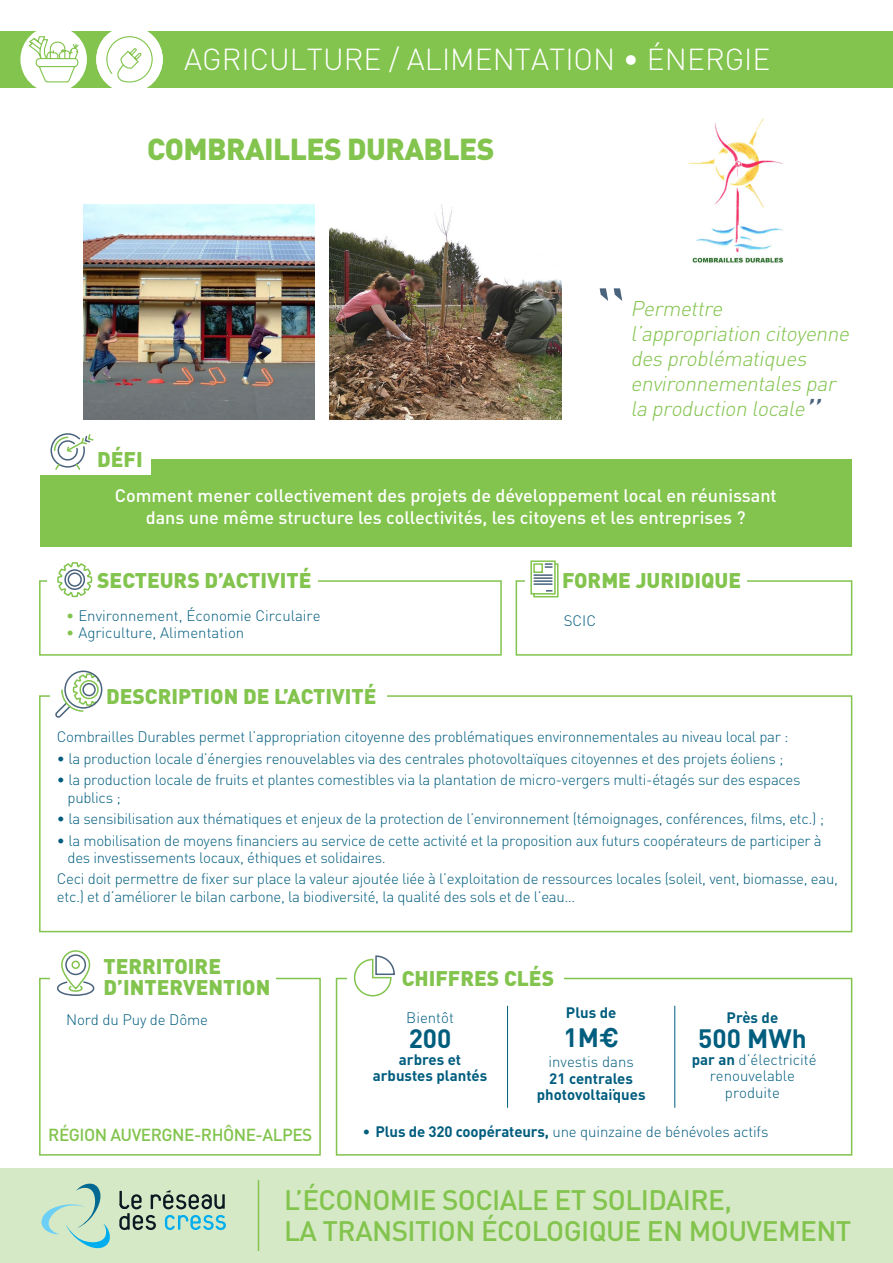
<style>
.page{position:relative;width:893px;height:1263px;background:#fff}
.page>*{position:absolute;margin:0;border:0;box-sizing:border-box;transform-origin:0 0}
.t1{font:italic 300 45px "DIN";color:#4a637c}
.t2{font:300 30px "DIN";color:#fff}
.t3{font:900 30px "DIN";letter-spacing:-.02em;color:#82c44d}
.t4{font:500 27.9px "DIN";letter-spacing:-.02em;color:#82c44d}
.text_rub{font:700 26.25px "DIN";color:#005d7e}
.t5{font:900 21px/21px "DIN";color:#82c44d}
.t6{font:italic 300 21px/25.2px "DIN";color:#82c44d}
.t7{font:500 18px/21.6px "DIN";color:#fff;text-align:center}
.t8{font:500 17.25px "DIN";letter-spacing:-.03em;color:#82c44d}
.text_rub-2{font:300 15px/17.2px "DIN";letter-spacing:-.02em;color:#005d7e}
.text_rub-3{font:300 15px/16.5px "DIN";color:#005d7e;text-align:center}
.text_rub-4{font:700 15px/16.5px "DIN";color:#005d7e;text-align:center}
.s1{color:#82c44d}
.s2{font-family:"Helvetica"}
.s3{font-weight:300}
.s4{font-weight:700}
</style>
<div class="page">
<div style="left:0;top:1168px;width:893px;height:95px;background:#d6e9c6"></div>
<hr style="left:258px;top:1180px;width:1px;height:71px;background:#82c44d">
<div style="left:516px;top:580px;width:336px;height:76px;border:2px solid #82c44d"></div>
<div style="left:39px;top:580px;width:463px;height:76px;border:2px solid #82c44d"></div>
<div style="left:525px;top:575px;width:222px;height:14px;background:#fff"></div>
<svg style="left:530px;top:560px;width:29px;height:38px"></svg>
<div style="left:39px;top:978px;width:282px;height:177px;border:2px solid #82c44d"></div>
<div style="left:50px;top:973px;width:225px;height:13px;background:#fff"></div>
<div style="left:336px;top:978px;width:516px;height:177px;border:2px solid #82c44d"></div>
<div style="left:347px;top:973px;width:217px;height:13px;background:#fff"></div>
<div style="left:47px;top:576px;width:271px;height:14px;background:#fff"></div>
<div style="left:40px;top:459px;width:812px;height:87px;background:#82c44d"></div>
<div style="left:28px;top:451px;width:122px;height:24px;background:#fff"></div>
<svg style="left:50px;top:433px;width:44px;height:37px"></svg>
<div style="left:61px;top:950px;width:29px;height:39px;border:2px solid #82c44d;border-radius:14px"></div>
<svg style="left:57px;top:980px;width:38px;height:16px"></svg>
<div style="left:65px;top:954px;width:21px;height:21px;border:2px solid #4a637c;border-radius:50%"></div>
<div style="left:71px;top:960px;width:9px;height:9px;border:2px solid #82c44d;border-radius:50%"></div>
<svg style="left:353px;top:955px;width:42px;height:42px"></svg>
<svg style="left:57px;top:562px;width:36px;height:36px"></svg>
<div style="left:39px;top:695px;width:813px;height:237px;border:2px solid #82c44d"></div>
<div style="left:50px;top:690px;width:337px;height:14px;background:#fff"></div>
<div style="left:64px;top:670px;width:38px;height:39px;border:2px solid #4a637c;border-radius:50%"></div>
<svg style="left:55px;top:672px;width:46px;height:46px"></svg>
<svg style="left:41px;top:1183px;width:69px;height:66px"></svg>
<svg style="left:119px;top:1190px;width:107px;height:40px"></svg>
<img style="left:330px;top:205px;width:232px;height:215px">
<img style="left:83px;top:205px;width:232px;height:215px">
<hr style="left:507px;top:1006px;width:1px;height:102px;background:#005d7e">
<hr style="left:674px;top:1006px;width:1px;height:102px;background:#005d7e">
<div style="left:0;top:31px;width:893px;height:56px;background:#82c44d"></div>
<div style="left:20px;top:26px;width:67px;height:67px;background:#fff;border-radius:50%"></div>
<svg style="left:27px;top:36px;width:52px;height:47px"></svg>
<div style="left:96px;top:26px;width:67px;height:67px;background:#fff;border-radius:50%"></div>
<svg style="left:106px;top:36px;width:47px;height:47px"></svg>
<img style="left:688px;top:118px;width:95px;height:145px">
<p class="t2" style="left:184px;top:41px;width:588px">AGRICULTURE / ALIMENTATION • ÉNERGIE</p>
<p class="t3" style="left:147px;top:129px;width:349px">COMBRAILLES DURABLES</p>
<p class="t5" style="left:97px;top:447px;width:47px">DÉFI</p>
<p class="t6" style="left:630px;top:295px;width:225px">Permettre l’appropriation citoyenne des problématiques environnementales par la production locale</p>
<p class="t1" style="left:801px;top:387px;width:30px">”</p>
<p class="t7" style="left:115px;top:484px;width:664px">Comment mener collectivement des projets de développement local en réunissant dans une même structure les collectivités, les citoyens et les entreprises ?</p>
<p class="t5" style="left:97px;top:569px;width:216px">SECTEURS D’ACTIVITÉ</p>
<p class="text_rub-3" style="left:66px;top:607px;width:256px"><span class="s1">•</span> Environnement, Économie Circulaire</p>
<p class="text_rub-3" style="left:66px;top:625px;width:179px"><span class="s1">•</span> Agriculture, Alimentation</p>
<p class="t5" style="left:106px;top:684px;width:272px">DESCRIPTION DE L’ACTIVITÉ</p>
<p class="t5" style="left:562px;top:569px;width:181px">FORME JURIDIQUE</p>
<p class="text_rub-2" style="left:564px;top:612px;width:34px">SCIC</p>
<p class="text_rub-2" style="left:57px;top:728px;width:733px">Combrailles Durables permet l’appropriation citoyenne des problématiques environnementales au niveau local par :</p>
<p class="text_rub-2" style="left:57px;top:750px;width:728px">• la production locale d’énergies renouvelables via des centrales photovoltaïques citoyennes et des projets éoliens ;</p>
<p class="text_rub-2" style="left:68px;top:771px;width:735px;text-indent:-11px">• la production locale de fruits et plantes comestibles via la plantation de micro-vergers multi-étagés sur des espaces publics ;</p>
<p class="text_rub-2" style="left:57px;top:810px;width:769px">• la sensibilisation aux thématiques et enjeux de la protection de l’environnement (témoignages, conférences, films, etc.) ;</p>
<p class="text_rub-2" style="left:68px;top:831px;width:756px;text-indent:-11px">• la mobilisation de moyens financiers au service de cette activité et la proposition aux futurs coopérateurs de participer à des investissements locaux, éthiques et solidaires.</p>
<p class="text_rub-2" style="left:57px;top:870px;width:782px">Ceci doit permettre de fixer sur place la valeur ajoutée liée à l’exploitation de ressources locales (soleil, vent, biomasse, eau, etc.) et d’améliorer le bilan carbone, la biodiversité, la qualité des sols et de l’eau…</p>
<p class="t5" style="left:104px;top:955px;width:168px">TERRITOIRE<br>D’INTERVENTION</p>
<p class="text_rub-2" style="left:66px;top:1011px;width:143px">Nord du Puy de Dôme</p>
<p class="t8" style="left:48px;top:1124px;width:266px">RÉGION AUVERGNE-RHÔNE-ALPES</p>
<p class="t5" style="left:402px;top:967px;width:154px">CHIFFRES CLÉS</p>
<p class="text_rub-3" style="left:406px;top:1009px;width:49px">Bientôt</p>
<p class="text_rub" style="left:409px;top:1021px;width:44px">200</p>
<p class="text_rub-4" style="left:373px;top:1050px;width:116px">arbres et arbustes plantés</p>
<p class="text_rub-4" style="left:566px;top:1004px;width:52px">Plus de</p>
<p class="text_rub" style="left:564px;top:1020px;width:57px">1M<span class="s2">€</span></p>
<p class="text_rub-4" style="left:537px;top:1053px;width:110px"><span class="s3">investis dans<br></span>21 centrales photovoltaïques</p>
<p class="text_rub-4" style="left:727px;top:1008px;width:53px">Près de</p>
<p class="text_rub" style="left:698px;top:1021px;width:110px">500 MWh</p>
<p class="text_rub-3" style="left:692px;top:1051px;width:126px"><span class="s4">par an</span> d’électricité renouvelable produite</p>
<p class="text_rub-2" style="left:363px;top:1123px;width:407px"><span class="s4">• Plus de 320 coopérateurs,</span> une quinzaine de bénévoles actifs</p>
<p class="t4" style="left:284px;top:1182px;width:449px">L’ÉCONOMIE SOCIALE ET SOLIDAIRE,</p>
<p class="t4" style="left:284px;top:1213px;width:569px">LA TRANSITION ÉCOLOGIQUE EN MOUVEMENT</p>
</div>
